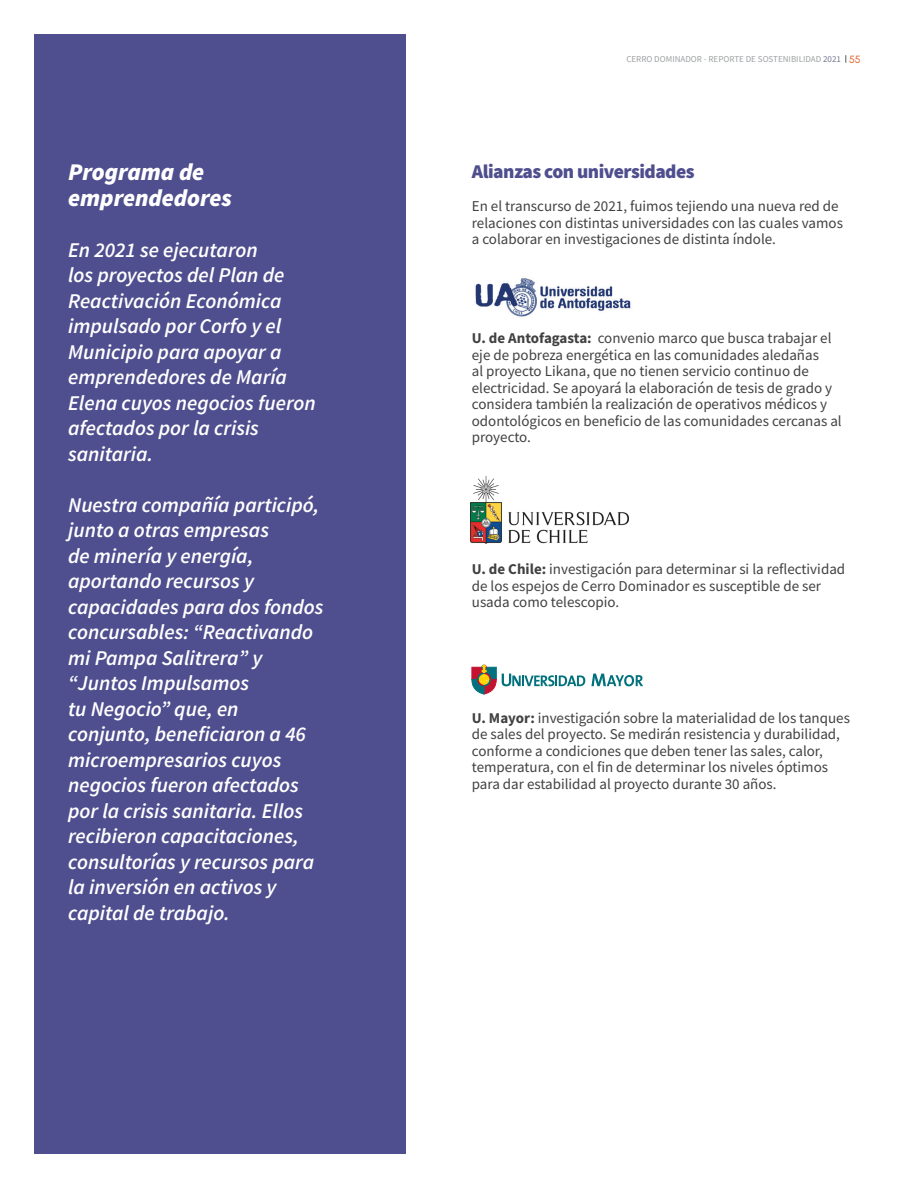
<style>
.page{position:relative;width:918px;height:1188px;background:#fff}
.page>*{position:absolute;margin:0;border:0;box-sizing:border-box;transform-origin:0 0}
.DESTACADOS_recuadro{font:italic 900 24px/25.5px "Source Sans Pro";color:#fff}
.DESTACADOS_recuadro-2{font:italic 600 21px/25.5px "Source Sans Pro";color:#fff}
.SUBTITULOS{font:900 19.5px "Source Sans Pro";letter-spacing:-.025em;color:#4f4e8e}
.PARRAFOS{font:15px/16.5px "Source Sans Pro";color:#414142}
.t1{font:9px "Source Sans Pro";color:#9ea0a2}
.s1{color:#767791}
.s2{font-family:"Urbanist";font-weight:500;font-size:10.5px;color:#df703a}
.s3{font-weight:700}
</style>
<div class="page">
<div style="left:34px;top:34px;width:371px;height:1120px;background:#4f4e8e"></div>
<svg style="left:502px;top:674px;width:83px;height:12px"></svg>
<svg style="left:591px;top:674px;width:52px;height:12px"></svg>
<svg style="left:472px;top:665px;width:24px;height:29px"></svg>
<img style="left:475px;top:278px;width:156px;height:39px">
<img style="left:471px;top:476px;width:157px;height:68px">
<p class="DESTACADOS_recuadro" style="left:68px;top:159px;width:165px">Programa de emprendedores</p>
<p class="DESTACADOS_recuadro-2" style="left:68px;top:237px;width:249px">En 2021 se ejecutaron<br>los proyectos del Plan de<br>Reactivación Económica impulsado por Corfo y el<br>Municipio para apoyar a emprendedores de María<br>Elena cuyos negocios fueron afectados por la crisis sanitaria.</p>
<p class="DESTACADOS_recuadro-2" style="left:68px;top:492px;width:257px">Nuestra compañía participó, junto a otras empresas<br>de minería y energía, aportando recursos y capacidades para dos fondos concursables: “Reactivando mi Pampa Salitrera” y “Juntos Impulsamos<br>tu Negocio” que, en conjunto, beneficiaron a 46 microempresarios cuyos negocios fueron afectados por la crisis sanitaria. Ellos recibieron capacitaciones, consultorías y recursos para la inversión en activos y capital de trabajo.</p>
<p class="t1" style="left:626px;top:53px;width:236px">CERRO DOMINADOR - REPORTE DE SOSTENIBILIDAD <span class="s1">2021</span> <span class="s2">55</span></p>
<p class="SUBTITULOS" style="left:472px;top:158px;width:224px">Alianzas con universidades</p>
<p class="PARRAFOS" style="left:472px;top:198px;width:373px">En el transcurso de 2021, fuimos tejiendo una nueva red de relaciones con distintas universidades con las cuales vamos a colaborar en investigaciones de distinta índole.</p>
<p class="PARRAFOS" style="left:472px;top:330px;width:371px"><span class="s3">U. de Antofagasta:</span> convenio marco que busca trabajar el eje de pobreza energética en las comunidades aledañas<br>al proyecto Likana, que no tienen servicio continuo de electricidad. Se apoyará la elaboración de tesis de grado y considera también la realización de operativos médicos y odontológicos en beneficio de las comunidades cercanas al proyecto.</p>
<p class="PARRAFOS" style="left:472px;top:561px;width:375px"><span class="s3">U. de Chile:</span> investigación para determinar si la reflectividad de los espejos de Cerro Dominador es susceptible de ser usada como telescopio.</p>
<p class="PARRAFOS" style="left:472px;top:710px;width:380px"><span class="s3">U. Mayor:</span> investigación sobre la materialidad de los tanques de sales del proyecto. Se medirán resistencia y durabilidad, conforme a condiciones que deben tener las sales, calor, temperatura, con el fin de determinar los niveles óptimos para dar estabilidad al proyecto durante 30 años.</p>
</div>
